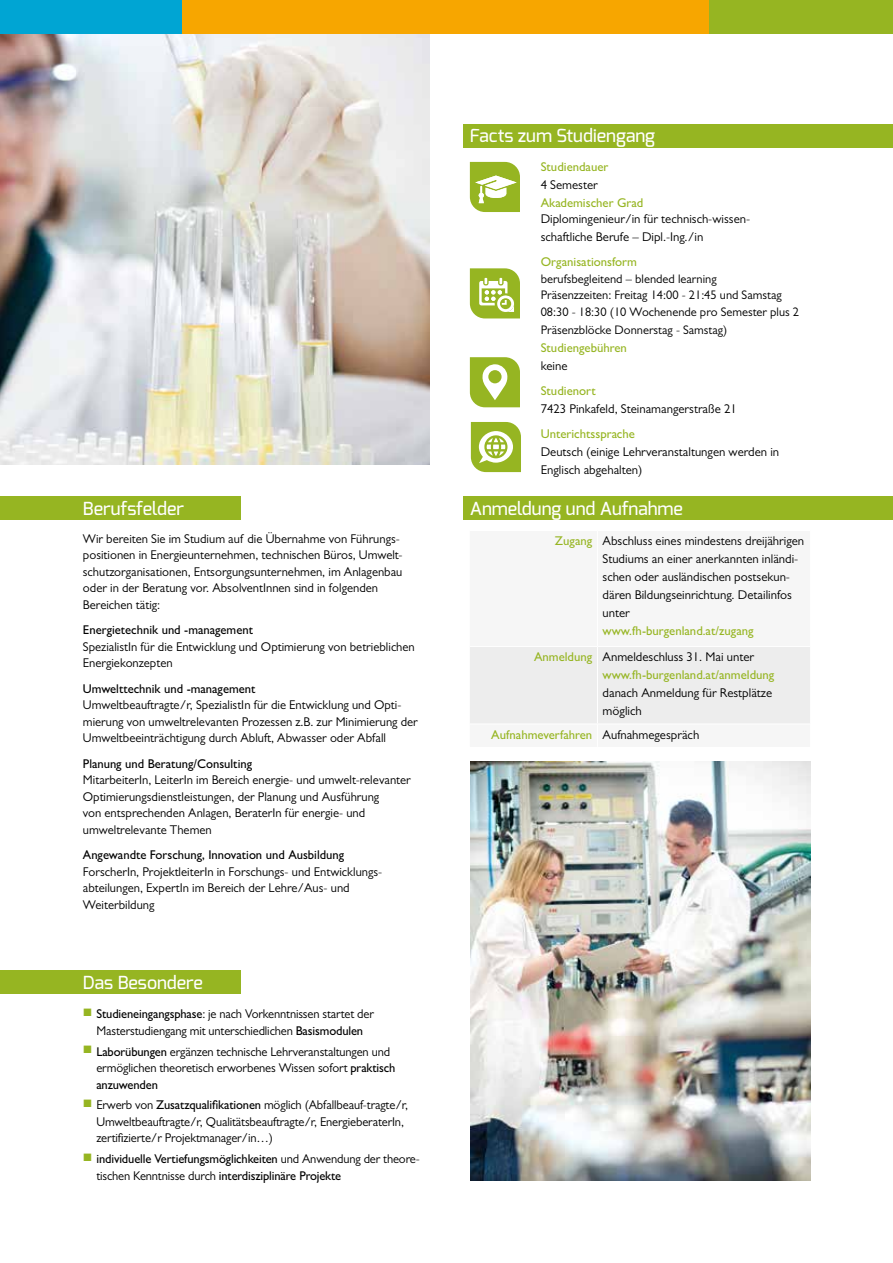
<style>
.page{position:relative;width:893px;height:1263px;background:#fff}
.page>*{position:absolute;margin:0;border:0;box-sizing:border-box;transform-origin:0 0}
.t1{font:500 18px "Exo";color:#fff}
.t2{font:12.75px/16.5px "Gill Sans";color:#000}
.t3{font:500 12.75px/16.5px "Gill Sans";color:#000}
.t4{font:500 12.75px/26px "Gill Sans";color:#96b522;text-align:right}
.t5{font:12.45px/16.5px "Gill Sans";color:#000}
.s1{color:#96b522}
.s2{font-weight:500}
.s3{font-weight:400}
.s4{font-weight:500;color:#96b522}
.s5{font-weight:400;color:#000}
</style>
<div class="page">
<img style="left:0;top:34px;width:429px;height:431px">
<img style="left:470px;top:761px;width:340px;height:419px">
<div style="left:464px;top:124px;width:429px;height:24px;background:#96b522"></div>
<svg style="left:470px;top:162px;width:50px;height:50px"></svg>
<svg style="left:471px;top:422px;width:50px;height:50px"></svg>
<svg style="left:470px;top:357px;width:50px;height:50px"></svg>
<svg style="left:470px;top:268px;width:50px;height:50px"></svg>
<div style="left:0;top:496px;width:240px;height:24px;background:#96b522"></div>
<div style="left:0;top:971px;width:240px;height:23px;background:#96b522"></div>
<div style="left:464px;top:496px;width:429px;height:24px;background:#96b522"></div>
<div style="left:470px;top:647px;width:340px;height:76px;background:#ededed"></div>
<div style="left:182px;top:0;width:527px;height:34px;background:#f7a600"></div>
<div style="left:709px;top:0;width:184px;height:34px;background:#96b522"></div>
<div style="left:0;top:0;width:182px;height:34px;background:#00a5d3"></div>
<h1 class="t1" style="left:83px;top:497px;width:103px">Berufsfelder</h1>
<p class="t2" style="left:83px;top:530px;width:321px">Wir bereiten Sie im Studium auf die Übernahme von Führungs&shy;positionen in Energieunternehmen, technischen Büros, Umwelt&shy;schutzorganisationen, Entsorgungsunternehmen, im Anlagenbau oder in der Beratung vor. AbsolventInnen sind in folgenden Bereichen tätig:</p>
<p class="t3" style="left:83px;top:621px;width:172px">Energietechnik und -management</p>
<p class="t2" style="left:83px;top:638px;width:333px">SpezialistIn für die Entwicklung und Optimierung von betrieblichen<br>Energiekonzepten</p>
<p class="t3" style="left:83px;top:680px;width:174px">Umwelttechnik und -management</p>
<p class="t2" style="left:83px;top:696px;width:336px">Umweltbeauftragte/r, SpezialistIn für die Entwicklung und Opti&shy;mierung von umweltrelevanten Prozessen z.B. zur Minimierung der<br>Umweltbeeinträchtigung durch Abluft, Abwasser oder Abfall</p>
<p class="t3" style="left:83px;top:755px;width:171px">Planung und Beratung/Consulting</p>
<p class="t2" style="left:83px;top:772px;width:329px">MitarbeiterIn, LeiterIn im Bereich energie- und umwelt-relevanter Optimierungsdienstleistungen, der Planung und Ausführung<br>von entsprechenden Anlagen, BeraterIn für energie- und umweltrelevante Themen</p>
<p class="t3" style="left:83px;top:846px;width:263px">Angewandte Forschung, Innovation und Ausbildung</p>
<p class="t2" style="left:83px;top:863px;width:301px">ForscherIn, ProjektleiterIn in Forschungs- und Entwicklungs&shy;abteilungen, ExpertIn im Bereich der Lehre/Aus- und<br>Weiterbildung</p>
<h1 class="t1" style="left:83px;top:971px;width:122px">Das Besondere</h1>
<p class="t2" style="left:83px;top:1006px;width:292px;text-align:center"><span class="s1">■</span> <span class="s2">Studieneingangsphase</span>: je nach Vorkenntnissen startet der<br>Masterstudiengang mit unterschiedlichen <span class="s2">Basismodulen</span></p>
<p class="t2" style="left:96px;top:1043px;width:301px;text-indent:-14px"><span class="s1">■</span> <span class="s2">Laborübungen</span> ergänzen technische Lehrveranstaltungen und ermöglichen theoretisch erworbenes Wissen sofort <span class="s2">praktisch anzuwenden</span></p>
<p class="t2" style="left:96px;top:1097px;width:313px;text-indent:-14px"><span class="s1">■</span> Erwerb von <span class="s2">Zusatzqualifikationen</span> möglich (Abfallbeauf-tragte/r,<br>Umweltbeauftragte/r, Qualitätsbeauftragte/r, EnergieberaterIn, zertifizierte/r Projektmanager/in…)</p>
<p class="t3" style="left:96px;top:1150px;width:325px;text-indent:-13px"><span class="s1">■</span> individuelle Vertiefungsmöglichkeiten <span class="s3">und Anwendung der theore&shy;tischen Kenntnisse durch</span> interdisziplinäre Projekte</p>
<h1 class="t1" style="left:470px;top:124px;width:187px">Facts zum Studiengang</h1>
<p class="t4" style="left:541px;top:153px;width:69px">Studiendauer</p>
<p class="t2" style="left:541px;top:176px;width:59px">4 Semester</p>
<p class="t4" style="left:541px;top:189px;width:104px">Akademischer Grad</p>
<p class="t2" style="left:541px;top:210px;width:211px;line-height:18px">Diplomingenieur/in für technisch-wissen&shy;schaftliche Berufe – Dipl.-Ing./in</p>
<p class="t4" style="left:541px;top:249px;width:98px">Organisationsform</p>
<p class="t5" style="left:541px;top:270px;width:260px">berufsbegleitend – blended learning<br>Präsenzzeiten: Freitag 14:00 - 21:45 und Samstag<br>08:30 - 18:30 (10 Wochenende pro Semester plus 2</p>
<p class="t5" style="left:541px;top:321px;width:188px">Präsenzblöcke Donnerstag - Samstag)</p>
<p class="t4" style="left:541px;top:334px;width:88px">Studiengebühren</p>
<p class="t2" style="left:541px;top:357px;width:28px">keine</p>
<p class="t4" style="left:541px;top:378px;width:57px">Studienort</p>
<p class="t2" style="left:541px;top:400px;width:198px">7423 Pinkafeld, Steinamangerstraße 21</p>
<p class="t4" style="left:541px;top:421px;width:96px">Unterichtssprache</p>
<p class="t2" style="left:541px;top:443px;width:240px;line-height:18px">Deutsch (einige Lehrveranstaltungen werden in<br>Englisch abgehalten)</p>
<h1 class="t1" style="left:470px;top:497px;width:214px">Anmeldung und Aufnahme</h1>
<p class="t2" style="left:602px;top:532px;width:203px;line-height:18px;text-indent:-48px"><span class="s4">Zugang</span> Abschluss eines mindestens dreijährigen Studiums an einer anerkannten inländi&shy;schen oder ausländischen postsekun&shy;dären Bildungseinrichtung. Detailinfos unter</p>
<p class="t4" style="left:534px;top:618px;width:222px">www.fh-burgenland.at/zugang<br>Anmeldung <span class="s5">Anmeldeschluss 31. Mai unter</span></p>
<p class="t4" style="left:602px;top:662px;width:173px">www.fh-burgenland.at/anmeldung</p>
<p class="t2" style="left:602px;top:684px;width:171px;line-height:18px">danach Anmeldung für Restplätze möglich</p>
<p class="t4" style="left:491px;top:721px;width:209px">Aufnahmeverfahren <span class="s5">Aufnahmegespräch</span></p>
</div>
